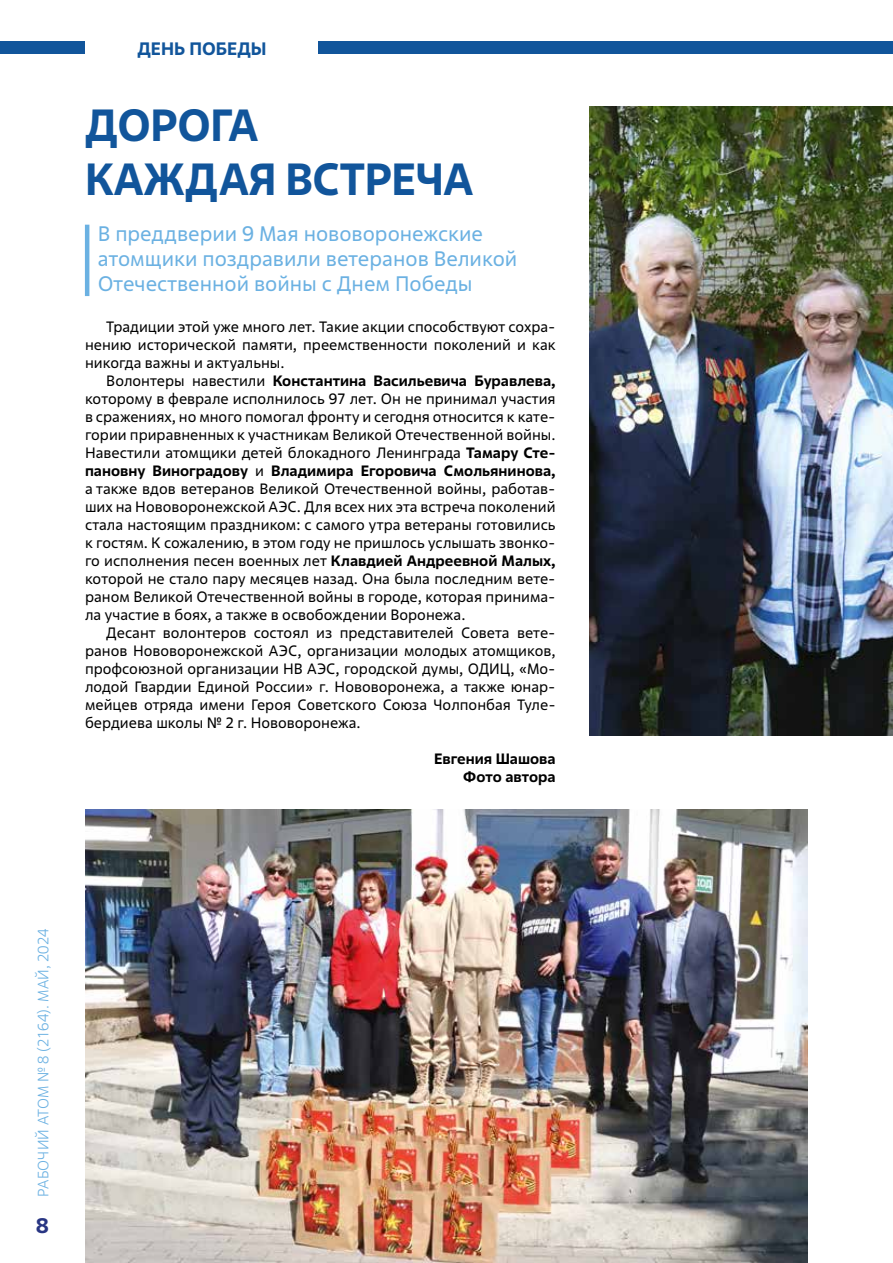
<style>
.page{position:relative;width:893px;height:1263px;background:#fff}
.page>*{position:absolute;margin:0;border:0;box-sizing:border-box;transform-origin:0 0}
.t1{font:700 45px/54px "Rosatom";letter-spacing:-.01em;color:#11559b}
.t2{font:21px/25.2px "Rosatom";color:#6bb1e2}
.t3{font:700 21px "Rosatom";color:#283583}
.t4{font:700 18px "Rosatom";color:#11559b}
.t5{font:15px/18px "Rosatom";color:#000;text-align:justify}
.t6{font:300 15px "Rosatom";color:#6bb1e2}
.t7{font:700 15px/18px "Rosatom";color:#000;text-align:right}
.s1{font-weight:700}
</style>
<div class="page">
<div style="left:0;top:41px;width:85px;height:13px;background:#11559b"></div>
<div style="left:319px;top:41px;width:574px;height:13px;background:#11559b"></div>
<hr style="left:85px;top:225px;width:4px;height:71px;background:#6bb1e2">
<img style="left:85px;top:809px;width:723px;height:454px">
<img style="left:590px;top:106px;width:303px;height:630px">
<p class="t4" style="left:137px;top:37px;width:131px">ДЕНЬ ПОБЕДЫ</p>
<h1 class="t1" style="left:85px;top:98px;width:390px">ДОРОГА<br>КАЖДАЯ ВСТРЕЧА</h1>
<h2 class="t2" style="left:98px;top:221px;width:421px">В преддверии 9 Мая нововоронежские атомщики поздравили ветеранов Великой<br>Отечественной войны с Днем Победы</h2>
<p class="t5" style="left:85px;top:318px;width:472px;text-indent:21px">Традиции этой уже много лет. Такие акции способствуют сохра&shy;нению исторической памяти, преемственности поколений и как никогда важны и актуальны.</p>
<p class="t5" style="left:85px;top:372px;width:472px;text-indent:21px">Волонтеры навестили <span class="s1">Константина Васильевича Буравлева, </span>которому в феврале исполнилось 97 лет. Он не принимал участия в сражениях, но много помогал фронту и сегодня относится к кате&shy;гории приравненных к участникам Великой Отечественной войны.<br>Навестили атомщики детей блокадного Ленинграда <span class="s1">Тамару Сте&shy;пановну Виноградову</span> и <span class="s1">Владимира Егоровича Смольянинова, </span>а также вдов ветеранов Великой Отечественной войны, работав&shy;ших на Нововоронежской АЭС. Для всех них эта встреча поколений стала настоящим праздником: с самого утра ветераны готовились к гостям. К сожалению, в этом году не пришлось услышать звонко&shy;го исполнения песен военных лет <span class="s1">Клавдией Андреевной Малых, </span>которой не стало пару месяцев назад. Она была последним вете&shy;раном Великой Отечественной войны в городе, которая принима&shy;ла участие в боях, а также в освобождении Воронежа.</p>
<p class="t5" style="left:85px;top:624px;width:472px;text-indent:21px">Десант волонтеров состоял из представителей Совета вете&shy;ранов Нововоронежской АЭС, организации молодых атомщиков, профсоюзной организации НВ АЭС, городской думы, ОДИЦ, «Мо&shy;лодой Гвардии Единой России» г. Нововоронежа, а также юнар&shy;мейцев отряда имени Героя Советского Союза Чолпонбая Туле&shy;бердиева школы № 2 г. Нововоронежа.</p>
<p class="t7" style="left:434px;top:750px;width:123px">Евгения Шашова<br>Фото автора</p>
<p class="t6" style="left:34px;top:1197px;width:270px;rotate:-90deg">РАБОЧИЙ АТОМ № 8 (2164). МАЙ, 2024</p>
<h2 class="t3" style="left:36px;top:1212px;width:14px">8</h2>
</div>
